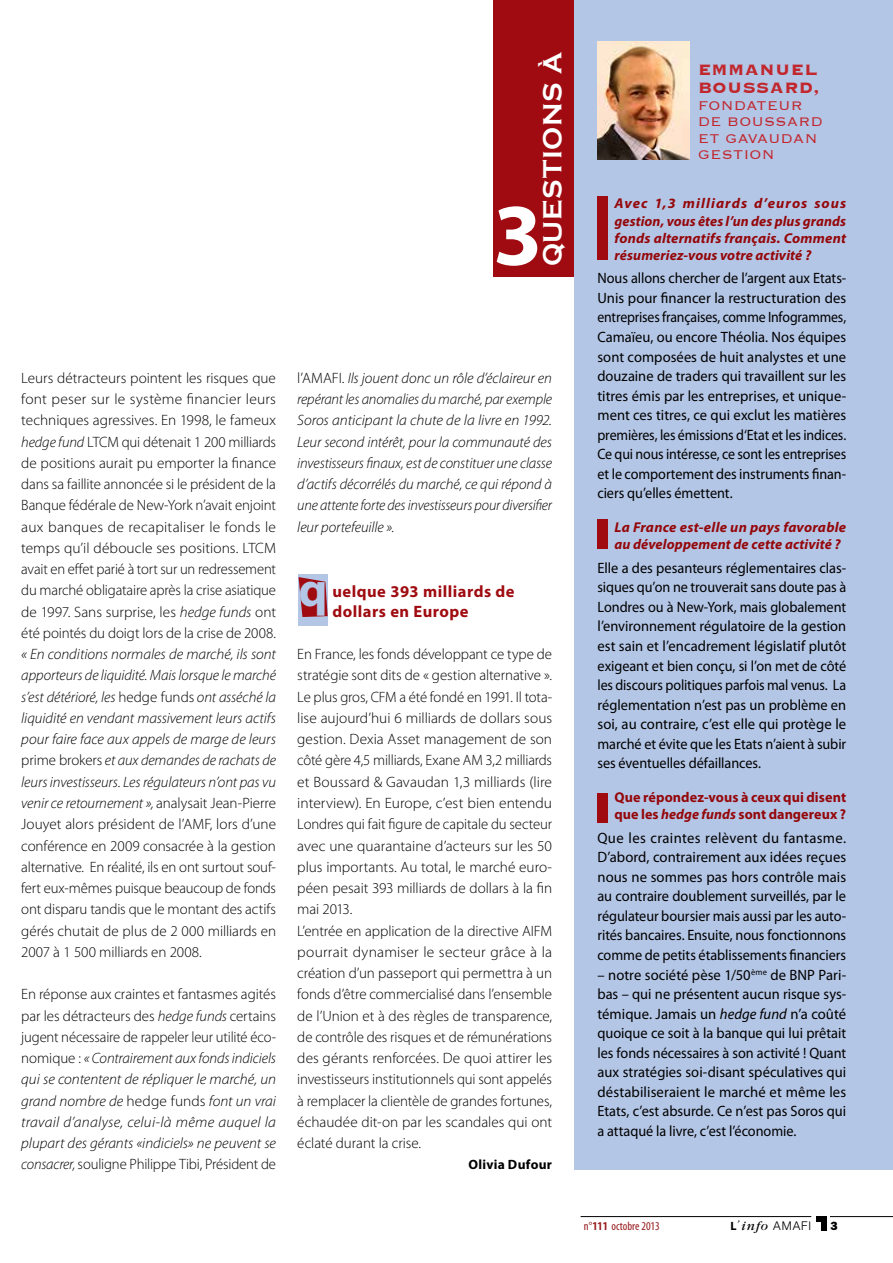
<style>
.page{position:relative;width:893px;height:1263px;background:#fff}
.page>*{position:absolute;margin:0;border:0;box-sizing:border-box;transform-origin:0 0}
.t1{font:700 88.5px "Myriad Pro";color:#fff}
.t2{font:700 48.75px "Myriad Pro";color:#b4c6e6}
.t3{font:700 27px "Copperplate Gothic";letter-spacing:.025em;color:#fff}
.t4{font:700 19.5px/18px "Copperplate";letter-spacing:.025em;color:#c1272d}
.t5{font:300 16.5px/16.5px "Copperplate";letter-spacing:.025em;color:#c1272d}
.t6{font:700 16.5px/19.8px "Myriad Pro";letter-spacing:.03em;color:#9f0b10}
.t7{font:300 15px/21.3px "Myriad Pro";letter-spacing:-.005em;color:#000;text-align:justify}
.t8{font:italic 300 15px/21.3px "Myriad Pro";letter-spacing:-.005em;color:#000;text-align:justify}
.t9{font:15px/19.5px "Myriad Pro";letter-spacing:-.005em;color:#000;text-align:justify}
.t10{font:15px/19.5px "Myriad Pro";letter-spacing:-.005em;color:#000;text-align:justify;scale:.95 1}
.t11{font:15px/19.5px "Myriad Pro";letter-spacing:-.005em;color:#000;text-align:justify;scale:.96 1}
.t12{font:italic 700 14.25px/17.1px "Myriad Pro";letter-spacing:.01em;color:#94070a;text-align:justify}
.t13{font:700 14.25px/17.1px "Myriad Pro";letter-spacing:.005em;color:#94070a}
.t14{font:700 13.5px "Myriad Pro";letter-spacing:.02em;color:#000}
.t15{font:condensed 12px "Myriad Pro";color:#981b1e}
.t16{font:300 12px "Helvetica Neue";letter-spacing:.08em;color:#000}
.t17{font:800 12px "Franklin Gothic";color:#000}
.s1{font-style:italic}
.s2{font-style:normal}
.s3{font-weight:700}
.s4{font-family:"Myriad";font-weight:700}
.s5{font-family:"Garamond";font-weight:400;font-style:italic}
.s6{font-family:"Garamond";font-weight:400;font-style:italic;font-size:13.5px}
</style>
<div class="page">
<div style="left:574px;top:0;width:319px;height:1169px;background:#b4c6e6"></div>
<hr style="left:830px;top:1216px;width:63px;height:1px;background:#000">
<div style="left:821px;top:1216px;width:5px;height:14px;background:#000"></div>
<div style="left:816px;top:1216px;width:10px;height:5px;background:#000"></div>
<hr style="left:581px;top:1216px;width:230px;height:1px;background:#000">
<div style="left:298px;top:574px;width:30px;height:51px;background:#b4c6e6"></div>
<svg style="left:298px;top:577px;width:30px;height:40px"></svg>
<div style="left:493px;top:0;width:81px;height:276px;background:#9f0b10"></div>
<img style="left:597px;top:42px;width:92px;height:117px">
<div style="left:597px;top:519px;width:11px;height:30px;background:#9f0b10"></div>
<div style="left:597px;top:793px;width:11px;height:29px;background:#9f0b10"></div>
<div style="left:597px;top:196px;width:11px;height:64px;background:#9f0b10"></div>
<p class="t7" style="left:21px;top:367px;width:256px">Leurs détracteurs pointent les risques que font peser sur le système financier leurs techniques agressives. En 1998, le fameux <span class="s1">hedge fund</span> LTCM qui détenait 1 200 milliards de positions aurait pu emporter la finance dans sa faillite annoncée si le président de la Banque fédérale de New-York n’avait enjoint aux banques de recapitaliser le fonds le temps qu’il déboucle ses positions. LTCM avait en effet parié à tort sur un redressement du marché obligataire après la crise asiatique de 1997. Sans surprise, les <span class="s1">hedge funds</span> ont été pointés du doigt lors de la crise de 2008.</p>
<p class="t7" style="left:21px;top:643px;width:256px"><span class="s1">« En conditions normales de marché, ils sont apporteurs de liquidité. Mais lorsque le marché s’est détérioré, les</span> hedge funds <span class="s1">ont asséché la liquidité en vendant massivement leurs actifs pour faire face aux appels de marge de leurs </span>prime brokers <span class="s1">et aux demandes de rachats de leurs investisseurs. Les régulateurs n’ont pas vu venir ce retournement »,</span> analysait Jean-Pierre Jouyet alors président de l’AMF, lors d’une conférence en 2009 consacrée à la gestion alternative. En réalité, ils en ont surtout souf&shy;fert eux-mêmes puisque beaucoup de fonds ont disparu tandis que le montant des actifs gérés chutait de plus de 2 000 milliards en 2007 à 1 500 milliards en 2008.</p>
<p class="t8" style="left:21px;top:983px;width:256px"><span class="s2">En réponse aux craintes et fantasmes agités par les détracteurs des</span> hedge funds <span class="s2">certains jugent nécessaire de rappeler leur utilité éco&shy;nomique :</span> « Contrairement aux fonds indiciels qui se contentent de répliquer le marché, un grand nombre de <span class="s2">hedge funds</span> font un vrai travail d’analyse, celui-là même auquel la plupart des gérants «indiciels» ne peuvent se consacrer, <span class="s2">souligne Philippe Tibi, Président de</span></p>
<h3 class="t3" style="left:537px;top:266px;width:216px;rotate:-90deg">questions à</h3>
<h1 class="t1" style="left:493px;top:177px;width:51px">3</h1>
<p class="t8" style="left:297px;top:367px;width:256px"><span class="s2">l’AMAFI.</span> Ils jouent donc un rôle d’éclaireur en repérant les anomalies du marché, par exemple Soros anticipant la chute de la livre en 1992.<br>Leur second intérêt, pour la communauté des investisseurs finaux, est de constituer une classe d’actifs décorrélés du marché, ce qui répond à une attente forte des investisseurs pour diversifier leur portefeuille ».</p>
<h2 class="t2" style="left:298px;top:558px;width:31px">q</h2>
<p class="t6" style="left:333px;top:581px;width:184px">uelque 393 milliards de dollars en Europe</p>
<p class="t7" style="left:297px;top:643px;width:256px;text-align:left">En France, les fonds développant ce type de stratégie sont dits de « gestion alternative ».<br>Le plus gros, CFM a été fondé en 1991. Il tota&shy;lise aujourd’hui 6 milliards de dollars sous gestion. Dexia Asset management de son côté gère 4,5 milliards, Exane AM 3,2 milliards et Boussard &amp; Gavaudan 1,3 milliards (lire interview). En Europe, c’est bien entendu Londres qui fait figure de capitale du secteur avec une quarantaine d’acteurs sur les 50 plus importants. Au total, le marché euro&shy;péen pesait 393 milliards de dollars à la fin mai 2013.<br>L’entrée en application de la directive AIFM pourrait dynamiser le secteur grâce à la création d’un passeport qui permettra à un fonds d’être commercialisé dans l’ensemble de l’Union et à des règles de transparence, de contrôle des risques et de rémunérations des gérants renforcées. De quoi attirer les investisseurs institutionnels qui sont appelés à remplacer la clientèle de grandes fortunes, échaudée dit-on par les scandales qui ont éclaté durant la crise.</p>
<p class="t14" style="left:468px;top:1155px;width:85px">Olivia Dufour</p>
<h3 class="t4" style="left:698px;top:60px;width:123px">Emmanuel<br>Boussard,</h3>
<p class="t5" style="left:698px;top:96px;width:126px">fondateur de Boussard et Gavaudan<br>Gestion</p>
<p class="t12" style="left:614px;top:195px;width:233px">Avec 1,3 milliards d’euros sous gestion, vous êtes l’un des plus grands fonds alternatifs français. Comment résumeriez-vous votre activité ?</p>
<p class="t10" style="left:597px;top:268px;width:263px">Nous allons chercher de l’argent aux Etats-Unis pour financer la restructuration des entreprises françaises, comme Infogrammes, Camaïeu, ou encore Théolia. Nos équipes sont composées de huit analystes et une douzaine de traders qui travaillent sur les titres émis par les entreprises, et unique&shy;ment ces titres, ce qui exclut les matières premières, les émissions d‘Etat et les indices.<br>Ce qui nous intéresse, ce sont les entreprises et le comportement des instruments finan&shy;ciers qu’elles émettent.</p>
<p class="t12" style="left:614px;top:518px;width:233px">La France est-elle un pays favorable au développement de cette activité ?</p>
<p class="t11" style="left:597px;top:558px;width:261px">Elle a des pesanteurs réglementaires clas&shy;siques qu’on ne trouverait sans doute pas à Londres ou à New-York, mais globalement l’environnement régulatoire de la gestion est sain et l’encadrement législatif plutôt exigeant et bien conçu, si l’on met de côté les discours politiques parfois mal venus. La réglementation n’est pas un problème en soi, au contraire, c’est elle qui protège le marché et évite que les Etats n’aient à subir ses éventuelles défaillances.</p>
<p class="t13" style="left:614px;top:788px;width:233px">Que répondez-vous à ceux qui disent que les <span class="s1">hedge funds</span> sont dangereux ?</p>
<p class="t9" style="left:597px;top:828px;width:250px">Que les craintes relèvent du fantasme.<br>D’abord, contrairement aux idées reçues nous ne sommes pas hors contrôle mais au contraire doublement surveillés, par le régulateur boursier mais aussi par les auto&shy;rités bancaires. Ensuite, nous fonctionnons comme de petits établissements financiers</p>
<p class="t9" style="left:597px;top:964px;width:250px">– notre société pèse 1/50<sup>ème</sup> de BNP Pari&shy;bas – qui ne présentent aucun risque sys&shy;témique. Jamais un <span class="s1">hedge fund</span> n’a coûté quoique ce soit à la banque qui lui prêtait les fonds nécessaires à son activité ! Quant aux stratégies soi-disant spéculatives qui déstabiliseraient le marché et même les Etats, c’est absurde. Ce n’est pas Soros qui a attaqué la livre, c’est l’économie.</p>
<p class="t15" style="left:584px;top:1218px;width:77px">n°<span class="s3">111</span> octobre 2013</p>
<p class="t16" style="left:730px;top:1218px;width:82px"><span class="s4">L</span><span class="s5">’</span> <span class="s6">info</span> AMAFI</p>
<p class="t17" style="left:831px;top:1219px;width:9px">3</p>
</div>
